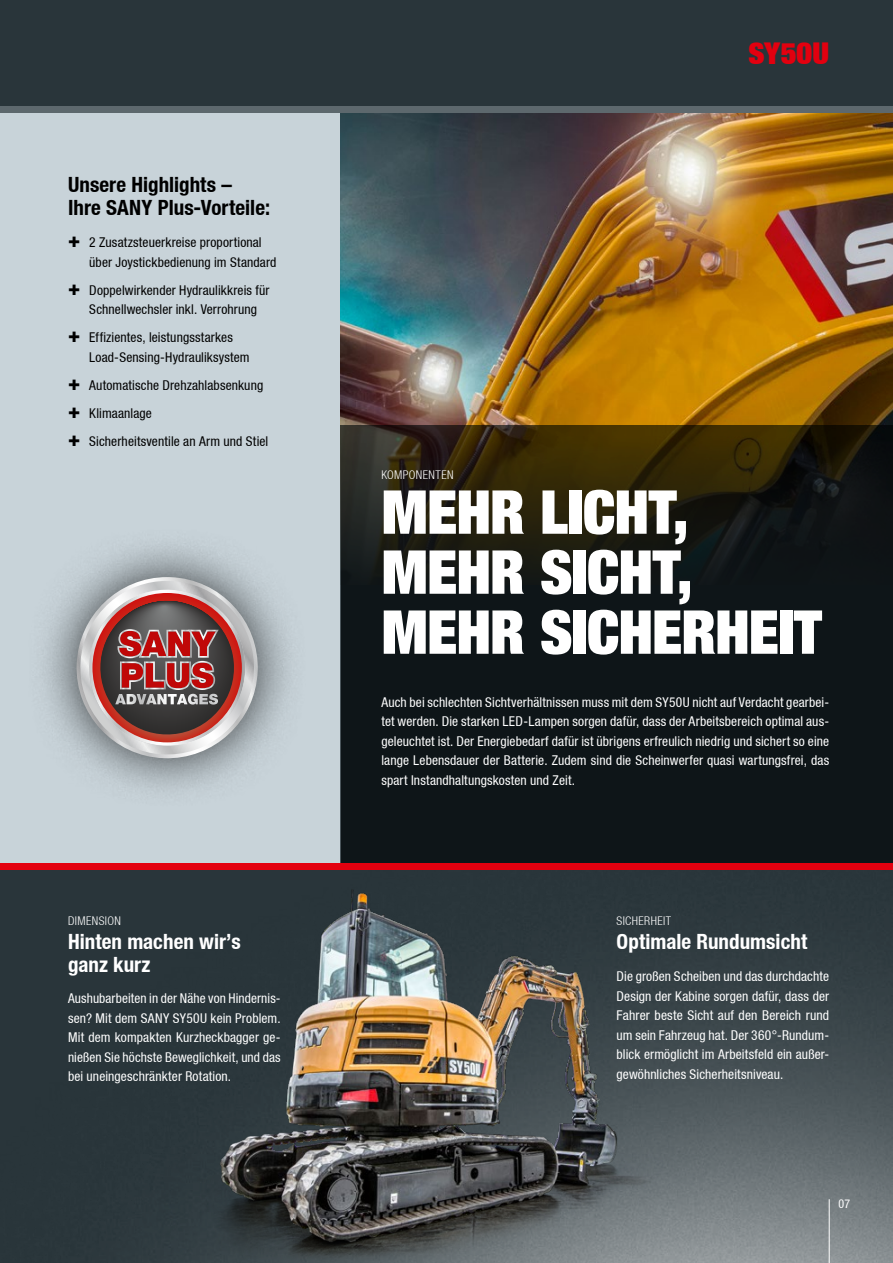
<style>
.page{position:relative;width:893px;height:1263px;background:#fff}
.page>*{position:absolute;margin:0;border:0;box-sizing:border-box;transform-origin:0 0}
.t1{font:900 60px/60px "Context Reprise Extra Black S Si Extra";letter-spacing:-.01em;color:#fff}
.t2{font:900 30px "Context Reprise Extra Black S Si Extra";letter-spacing:.01em;color:#e3000f}
.t3{font:700 condensed 21px/22.5px "Context Reprise Condensed S Si";letter-spacing:.005em;color:#fff}
.t4{font:700 condensed 21px/22.5px "Context Reprise Condensed S Si";letter-spacing:.005em;color:#000}
.t5{font:13.5px/19.5px "Context Reprise Condensed S Si Condensed";letter-spacing:.01em;color:#fff;text-align:justify}
.t6{font:13.5px/19.5px "Context Reprise Condensed S Si Condensed";letter-spacing:.01em;color:#000}
.t7{font:700 12px "Context Reprise Light Cond S Si";letter-spacing:.03em;color:#fff}
.t8{font:12px "Context Reprise Condensed S Si Condensed";color:#fff}
.s1{font-family:"Context Reprise Extra Black S Si Extra";font-weight:900;font-size:20.25px}
</style>
<div class="page">
<div style="left:0;top:0;width:893px;height:106px;background:#29353a"></div>
<div style="left:0;top:106px;width:340px;height:757px;background:#c8d3d9"></div>
<div style="left:26px;top:527px;width:282px;height:281px;background:#000;opacity:.75"></div>
<svg style="left:70px;top:577px;width:194px;height:187px;background:#9c8282"></svg>
<img style="left:0;top:870px;width:893px;height:393px">
<img style="left:340px;top:113px;width:553px;height:312px">
<svg style="left:340px;top:425px;width:553px;height:438px;background:#151815"></svg>
<div style="left:0;top:106px;width:893px;height:7px;background:#5d686d"></div>
<div style="left:0;top:863px;width:893px;height:7px;background:#e3000f"></div>
<img style="left:151px;top:870px;width:591px;height:393px">
<hr style="left:829px;top:1199px;width:1px;height:64px;background:#fff">
<h3 class="t4" style="left:68px;top:173px;width:203px">Unsere Highlights –<br>Ihre SANY Plus-Vorteile:</h3>
<p class="t6" style="left:89px;top:233px;width:189px;text-indent:-21px"><span class="s1">+</span> 2 Zusatzsteuerkreise proportional über Joystickbedienung im Standard</p>
<p class="t6" style="left:89px;top:280px;width:182px;text-indent:-21px"><span class="s1">+</span> Doppelwirkender Hydraulikkreis für<br>Schnellwechsler inkl. Verrohrung</p>
<p class="t6" style="left:89px;top:328px;width:162px;text-indent:-21px"><span class="s1">+</span> Effizientes, leistungsstarkes<br>Load-Sensing-Hydrauliksystem</p>
<p class="t6" style="left:68px;top:371px;width:202px;line-height:28px"><span class="s1">+</span> Automatische Drehzahlabsenkung <span class="s1">+</span> Klimaanlage<br><span class="s1">+</span> Sicherheitsventile an Arm und Stiel</p>
<p class="t7" style="left:68px;top:914px;width:54px">DIMENSION</p>
<h3 class="t3" style="left:68px;top:930px;width:174px">Hinten machen wir’s ganz kurz</h3>
<p class="t5" style="left:68px;top:988px;width:214px">Aushubarbeiten in der Nähe von Hindernis&shy;sen? Mit dem SANY SY50U kein Problem.<br>Mit dem kompakten Kurzheckbagger ge&shy;nießen Sie höchste Beweglichkeit, und das bei uneingeschränkter Rotation.</p>
<h2 class="t2" style="left:748px;top:34px;width:82px">SY50U</h2>
<p class="t7" style="left:381px;top:468px;width:74px">KOMPONENTEN</p>
<h1 class="t1" style="left:381px;top:481px;width:442px">MEHR LICHT,<br>MEHR SICHT,<br>MEHR SICHERHEIT</h1>
<p class="t5" style="left:381px;top:692px;width:449px">Auch bei schlechten Sichtverhältnissen muss mit dem SY50U nicht auf Verdacht gearbei&shy;tet werden. Die starken LED-Lampen sorgen dafür, dass der Arbeitsbereich optimal aus&shy;geleuchtet ist. Der Energiebedarf dafür ist übrigens erfreulich niedrig und sichert so eine lange Lebensdauer der Batterie. Zudem sind die Scheinwerfer quasi wartungsfrei, das spart Instandhaltungskosten und Zeit.</p>
<p class="t7" style="left:617px;top:914px;width:56px">SICHERHEIT</p>
<h3 class="t3" style="left:617px;top:930px;width:192px">Optimale Rundumsicht</h3>
<p class="t5" style="left:617px;top:966px;width:214px">Die großen Scheiben und das durchdachte Design der Kabine sorgen dafür, dass der Fahrer beste Sicht auf den Bereich rund um sein Fahrzeug hat. Der 360°-Rundum&shy;blick ermöglicht im Arbeitsfeld ein außer&shy;gewöhnliches Sicherheitsniveau.</p>
<p class="t8" style="left:838px;top:1197px;width:13px">07</p>
</div>
